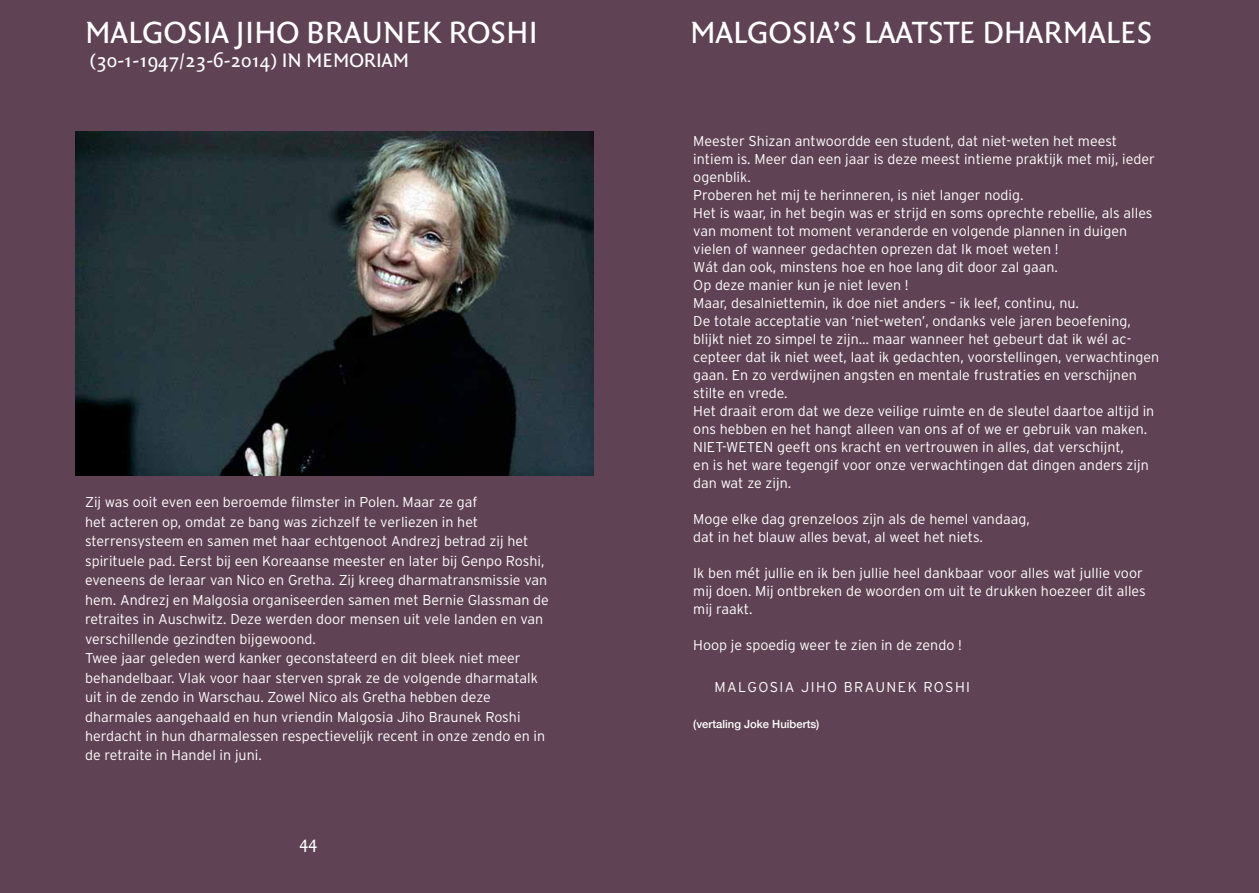
<style>
.page{position:relative;width:1259px;height:893px;background:#5f4254}
.page>*{position:absolute;margin:0;border:0;box-sizing:border-box;transform-origin:0 0}
.t1{font:33px "Quadraat Sans";color:#fff}
.t2{font:21px "Quadraat Sans";color:#fff}
.t3{font:18px "Quadraat Sans";color:#fff}
.t4{font:300 14.25px/18px "Interstate";color:#fff}
.t5{font:300 14.25px "Interstate";letter-spacing:.1em;color:#fff}
.t6{font:500 11.25px "Helvetica Neue";color:#fff}
</style>
<div class="page">
<img style="left:76px;top:131px;width:517px;height:344px">
<h1 class="t1" style="left:85px;top:13px;width:454px">MALGOSIA JIHO BRAUNEK ROSHI</h1>
<h2 class="t2" style="left:89px;top:48px;width:321px">(30-1-1947/23-6-2014) IN MEMORIAM</h2>
<p class="t4" style="left:85px;top:492px;width:465px;line-height:19.5px">Zij was ooit even een beroemde filmster in Polen. Maar ze gaf<br>het acteren op, omdat ze bang was zichzelf te verliezen in het sterrensysteem en samen met haar echtgenoot Andrezj betrad zij het spirituele pad. Eerst bij een Koreaanse meester en later bij Genpo Roshi, eveneens de leraar van Nico en Gretha. Zij kreeg dharmatransmissie van hem. Andrezj en Malgosia organiseerden samen met Bernie Glassman de retraites in Auschwitz. Deze werden door mensen uit vele landen en van verschillende gezindten bijgewoond.<br>Twee jaar geleden werd kanker geconstateerd en dit bleek niet meer behandelbaar. Vlak voor haar sterven sprak ze de volgende dharmatalk uit in de zendo in Warschau. Zowel Nico als Gretha hebben deze dharmales aangehaald en hun vriendin Malgosia Jiho Braunek Roshi herdacht in hun dharmalessen respectievelijk recent in onze zendo en in de retraite in Handel in juni.</p>
<p class="t3" style="left:299px;top:832px;width:19px">44</p>
<h1 class="t1" style="left:690px;top:13px;width:464px">MALGOSIA’S LAATSTE DHARMALES</h1>
<p class="t4" style="left:693px;top:132px;width:467px">Meester Shizan antwoordde een student, dat niet-weten het meest intiem is. Meer dan een jaar is deze meest intieme praktijk met mij, ieder ogenblik.<br>Proberen het mij te herinneren, is niet langer nodig.<br>Het is waar, in het begin was er strijd en soms oprechte rebellie, als alles van moment tot moment veranderde en volgende plannen in duigen vielen of wanneer gedachten oprezen dat Ik moet weten !<br>Wát dan ook, minstens hoe en hoe lang dit door zal gaan.<br>Op deze manier kun je niet leven !<br>Maar, desalniettemin, ik doe niet anders – ik leef, continu, nu.<br>De totale acceptatie van ‘niet-weten’, ondanks vele jaren beoefening, blijkt niet zo simpel te zijn… maar wanneer het gebeurt dat ik wél ac&shy;cepteer dat ik niet weet, laat ik gedachten, voorstellingen, verwachtingen gaan. En zo verdwijnen angsten en mentale frustraties en verschijnen stilte en vrede.<br>Het draait erom dat we deze veilige ruimte en de sleutel daartoe altijd in ons hebben en het hangt alleen van ons af of we er gebruik van maken.<br>NIET-WETEN geeft ons kracht en vertrouwen in alles, dat verschijnt,<br>en is het ware tegengif voor onze verwachtingen dat dingen anders zijn dan wat ze zijn.</p>
<p class="t4" style="left:693px;top:510px;width:338px">Moge elke dag grenzeloos zijn als de hemel vandaag, dat in het blauw alles bevat, al weet het niets.</p>
<p class="t4" style="left:693px;top:564px;width:454px">Ik ben mét jullie en ik ben jullie heel dankbaar voor alles wat jullie voor mij doen. Mij ontbreken de woorden om uit te drukken hoezeer dit alles mij raakt.</p>
<p class="t4" style="left:693px;top:636px;width:270px">Hoop je spoedig weer te zien in de zendo !</p>
<p class="t5" style="left:714px;top:679px;width:257px">MALGOSIA JIHO BRAUNEK ROSHI</p>
<p class="t6" style="left:693px;top:715px;width:128px">(vertaling Joke Huiberts)</p>
</div>
